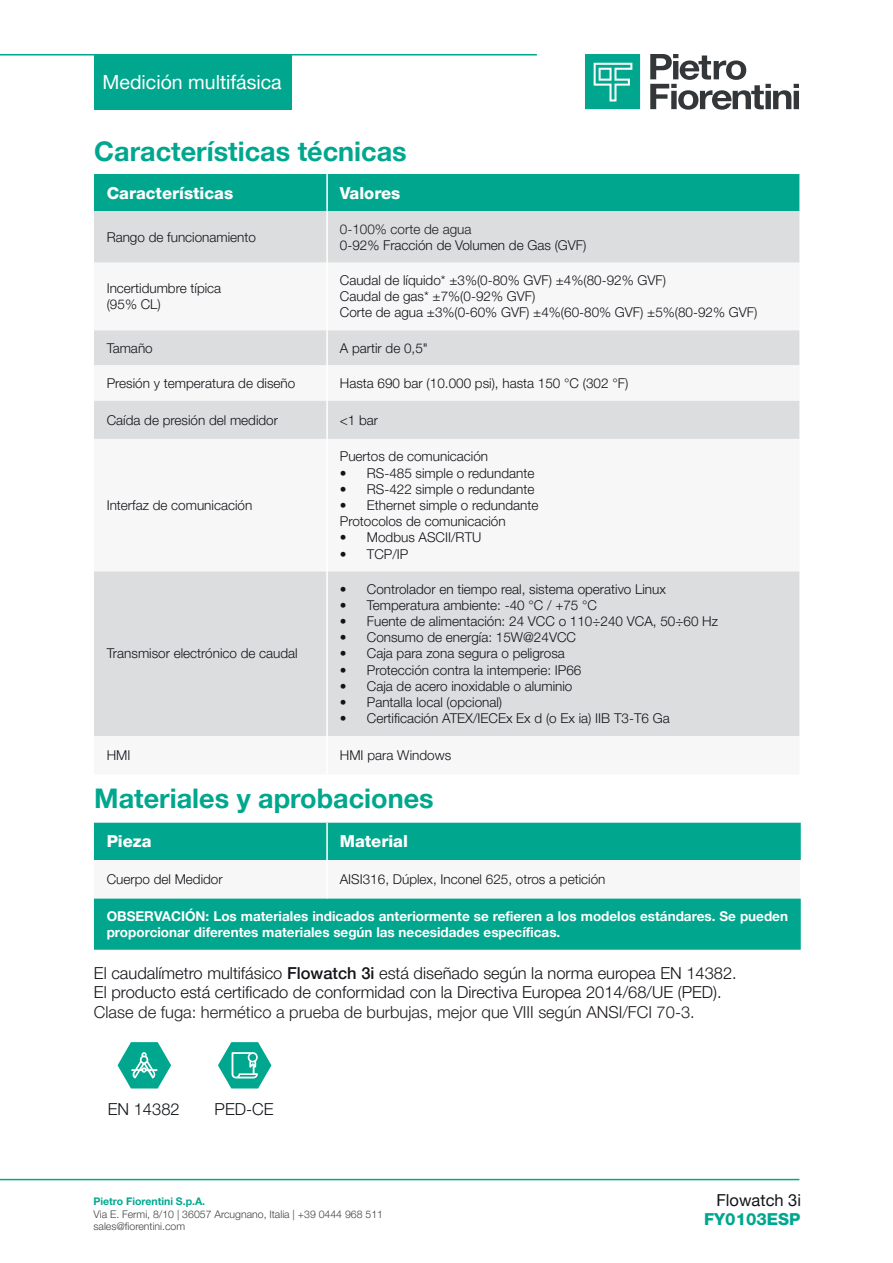
<style>
.page{position:relative;width:893px;height:1263px;background:#fff}
.page>*{position:absolute;margin:0;border:0;box-sizing:border-box;transform-origin:0 0}
.Titoletto{font:700 27px "Helvetica Neue LT Pro";color:#00a78e}
.t1{font:19.5px "Helvetica Neue LT Pro";color:#fff}
.Testo{font:300 16.5px "Helvetica Neue LT Pro";color:#121418}
.Testo-2{font:300 16.5px "Helvetica Neue LT Pro";color:#231f20}
.titoli_tabella_bianc{font:800 16.5px "Helvetica Neue LT Pro";color:#fff}
.bullet_non_puntato{font:300 16.5px "Helvetica Neue LT Pro";color:#121418}
.testo_sciolto{font:16.5px "Helvetica Neue LT Pro";color:#121418}
.titoletto_technische{font:800 16.5px "Helvetica Neue LT Pro";color:#00a78e}
.testo_tabella{font:300 13.5px "Helvetica Neue LT Pro";color:#121418}
.testo_tabella-2{font:700 13.5px/16.2px "Helvetica Neue LT Pro";color:#fff}
.testo_tabella-3{font:300 13.5px "Helvetica Neue LT Pro";color:#231f20}
.t2{font:300 10.5px/12.6px "Helvetica Neue LT Pro";color:#414243}
.t3{font:700 10.5px "Helvetica Neue LT Pro";color:#00a78e}
.s1{font-weight:500}
</style>
<div class="page">
<hr style="left:0;top:54px;width:537px;height:2px;background:#00a78e">
<hr style="left:0;top:1179px;width:799px;height:1px;background:#00a78e">
<svg style="left:650px;top:54px;width:149px;height:56px"></svg>
<svg style="left:585px;top:54px;width:55px;height:55px;background:#25b39e"></svg>
<div style="left:94px;top:55px;width:197px;height:55px;background:#00a78e"></div>
<svg style="left:118px;top:1042px;width:53px;height:46px"></svg>
<svg style="left:218px;top:1042px;width:53px;height:46px"></svg>
<div style="left:94px;top:174px;width:705px;height:37px;background:#00a78e"></div>
<div style="left:94px;top:211px;width:705px;height:52px;background:#dcdddf"></div>
<svg style="left:94px;top:330px;width:705px;height:406px;fill:#dcdddf"></svg>
<hr style="left:326px;top:330px;width:2px;height:35px;background:#fff">
<hr style="left:326px;top:365px;width:2px;height:35px;background:#fff">
<hr style="left:326px;top:400px;width:2px;height:39px;background:#fff">
<hr style="left:326px;top:439px;width:2px;height:132px;background:#fff">
<hr style="left:326px;top:571px;width:2px;height:165px;background:#fff">
<hr style="left:326px;top:211px;width:2px;height:52px;background:#fff">
<hr style="left:326px;top:174px;width:2px;height:37px;background:#fff">
<div style="left:94px;top:823px;width:707px;height:127px;background:#00a78e"></div>
<svg style="left:94px;top:860px;width:706px;height:38px"></svg>
<hr style="left:326px;top:823px;width:2px;height:37px;background:#fff">
<hr style="left:326px;top:860px;width:2px;height:38px;background:#fff">
<hr style="left:800px;top:860px;width:1px;height:38px;background:#fff">
<h2 class="t1" style="left:103px;top:70px;width:181px">Medición multifásica</h2>
<p class="Titoletto" style="left:94px;top:135px;width:314px">Características técnicas</p>
<p class="titoli_tabella_bianc" style="left:107px;top:183px;width:128px">Características</p>
<p class="titoli_tabella_bianc" style="left:340px;top:183px;width:62px">Valores</p>
<p class="testo_tabella" style="left:107px;top:229px;width:151px">Rango de funcionamiento</p>
<p class="testo_tabella-3" style="left:340px;top:221px;width:133px">0-100% corte de agua</p>
<p class="testo_tabella" style="left:340px;top:237px;width:248px">0-92% Fracción de Volumen de Gas (GVF)</p>
<p class="testo_tabella" style="left:107px;top:280px;width:116px">Incertidumbre típica</p>
<p class="testo_tabella" style="left:107px;top:296px;width:56px">(95% CL)</p>
<p class="testo_tabella" style="left:340px;top:272px;width:328px">Caudal de líquido* ±3%(0-80% GVF) ±4%(80-92% GVF)</p>
<p class="testo_tabella" style="left:340px;top:288px;width:197px">Caudal de gas* ±7%(0-92% GVF)</p>
<p class="testo_tabella" style="left:340px;top:304px;width:419px">Corte de agua ±3%(0-60% GVF) ±4%(60-80% GVF) ±5%(80-92% GVF)</p>
<p class="testo_tabella" style="left:107px;top:340px;width:48px">Tamaño</p>
<p class="testo_tabella" style="left:340px;top:340px;width:90px">A partir de 0,5"</p>
<p class="testo_tabella" style="left:107px;top:375px;width:190px">Presión y temperatura de diseño</p>
<p class="testo_tabella" style="left:340px;top:375px;width:290px">Hasta 690 bar (10.000 psi), hasta 150 °C (302 °F)</p>
<p class="testo_tabella" style="left:107px;top:411px;width:173px">Caída de presión del medidor</p>
<p class="testo_tabella" style="left:340px;top:411px;width:40px">&lt;1 bar</p>
<p class="testo_tabella" style="left:107px;top:497px;width:147px">Interfaz de comunicación</p>
<p class="testo_tabella" style="left:107px;top:645px;width:193px">Transmisor electrónico de caudal</p>
<p class="testo_tabella" style="left:340px;top:448px;width:150px">Puertos de comunicación</p>
<p class="testo_tabella" style="left:340px;top:464px;width:196px">• RS-485 simple o redundante</p>
<p class="testo_tabella" style="left:340px;top:481px;width:196px">• RS-422 simple o redundante</p>
<p class="testo_tabella" style="left:340px;top:497px;width:200px">• Ethernet simple o redundante</p>
<p class="testo_tabella" style="left:340px;top:513px;width:167px">Protocolos de comunicación</p>
<p class="testo_tabella" style="left:340px;top:529px;width:143px">• Modbus ASCII/RTU</p>
<p class="testo_tabella" style="left:340px;top:545px;width:70px">• TCP/IP</p>
<p class="testo_tabella" style="left:340px;top:581px;width:328px">• Controlador en tiempo real, sistema operativo Linux</p>
<p class="testo_tabella" style="left:340px;top:597px;width:259px">• Temperatura ambiente: -40 °C / +75 °C</p>
<p class="testo_tabella" style="left:340px;top:613px;width:380px">• Fuente de alimentación: 24 VCC o 110÷240 VCA, 50÷60 Hz</p>
<p class="testo_tabella" style="left:340px;top:629px;width:238px">• Consumo de energía: 15W@24VCC</p>
<p class="testo_tabella" style="left:340px;top:645px;width:227px">• Caja para zona segura o peligrosa</p>
<p class="testo_tabella" style="left:340px;top:662px;width:243px">• Protección contra la intemperie: IP66</p>
<p class="testo_tabella" style="left:340px;top:678px;width:234px">• Caja de acero inoxidable o aluminio</p>
<p class="testo_tabella" style="left:340px;top:694px;width:164px">• Pantalla local (opcional)</p>
<p class="testo_tabella" style="left:340px;top:710px;width:331px">• Certificación ATEX/IECEx Ex d (o Ex ia) IIB T3-T6 Ga</p>
<p class="testo_tabella" style="left:107px;top:747px;width:25px">HMI</p>
<p class="testo_tabella" style="left:340px;top:747px;width:113px">HMI para Windows</p>
<p class="Titoletto" style="left:94px;top:782px;width:341px">Materiales y aprobaciones</p>
<p class="titoli_tabella_bianc" style="left:107px;top:831px;width:46px">Pieza</p>
<p class="titoli_tabella_bianc" style="left:340px;top:831px;width:70px">Material</p>
<p class="testo_tabella" style="left:107px;top:871px;width:118px">Cuerpo del Medidor</p>
<p class="testo_tabella" style="left:340px;top:871px;width:267px">AISI316, Dúplex, Inconel 625, otros a petición</p>
<p class="testo_tabella-2" style="left:107px;top:907px;width:683px">OBSERVACIÓN: Los materiales indicados anteriormente se refieren a los modelos estándares. Se pueden proporcionar diferentes materiales según las necesidades específicas.</p>
<p class="Testo" style="left:94px;top:962px;width:644px">El caudalímetro multifásico <span class="s1">Flowatch 3i</span> está diseñado según la norma europea EN 14382.</p>
<p class="Testo" style="left:94px;top:982px;width:629px">El producto está certificado de conformidad con la Directiva Europea 2014/68/UE (PED).</p>
<p class="Testo-2" style="left:94px;top:1002px;width:602px">Clase de fuga: hermético a prueba de burbujas, mejor que VIII según ANSI/FCI 70-3.</p>
<p class="bullet_non_puntato" style="left:108px;top:1098px;width:73px">EN 14382</p>
<p class="bullet_non_puntato" style="left:215px;top:1098px;width:60px">PED-CE</p>
<p class="t3" style="left:94px;top:1195px;width:113px">Pietro Fiorentini S.p.A.</p>
<p class="t2" style="left:94px;top:1207px;width:291px">Via E. Fermi, 8/10 | 36057 Arcugnano, Italia | +39 0444 968 511 sales@fiorentini.com</p>
<p class="testo_sciolto" style="left:716px;top:1190px;width:86px">Flowatch 3i</p>
<p class="titoletto_technische" style="left:704px;top:1209px;width:98px">FY0103ESP</p>
</div>
